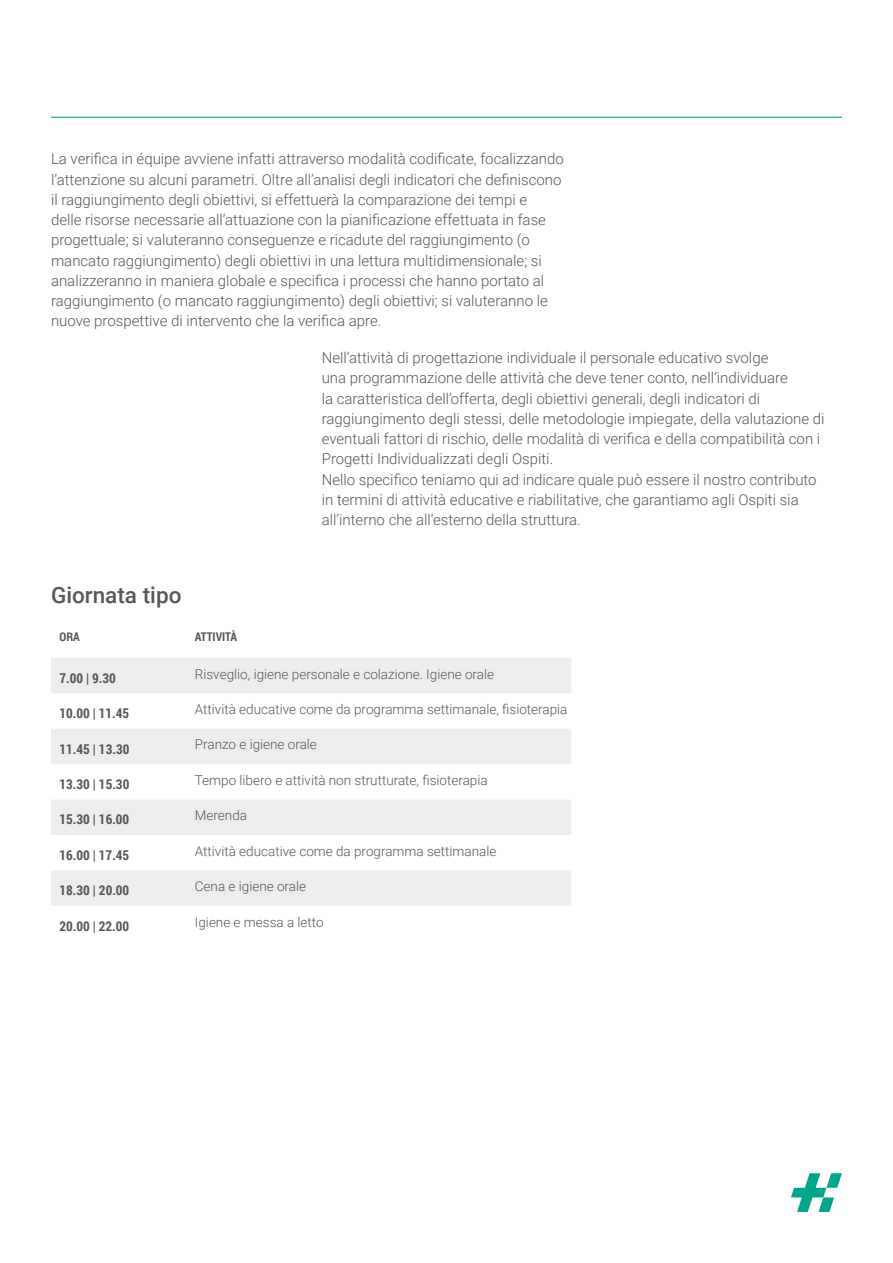
<style>
.page{position:relative;width:893px;height:1263px;background:#fff}
.page>*{position:absolute;margin:0;border:0;box-sizing:border-box;transform-origin:0 0}
.t1{font:500 22.5px "Roboto";color:#575756}
.t2{font:300 15px/20.2px "Roboto";color:#575756}
.t3{font:300 13.5px "Roboto";color:#575756}
.t4{font:700 13.5px "Roboto Condensed";color:#575756}
.t5{font:700 12px "Roboto Condensed";color:#575756}
</style>
<div class="page">
<svg style="left:791px;top:1173px;width:51px;height:39px"></svg>
<svg style="left:51px;top:658px;width:520px;height:248px;fill:#ededed"></svg>
<hr style="left:51px;top:117px;width:791px;height:1px;background:#00a68b">
<p class="t2" style="left:51px;top:148px;width:514px">La verifica in équipe avviene infatti attraverso modalità codificate, focalizzando l’attenzione su alcuni parametri. Oltre all’analisi degli indicatori che definiscono il raggiungimento degli obiettivi, si effettuerà la comparazione dei tempi e<br>delle risorse necessarie all’attuazione con la pianificazione effettuata in fase progettuale; si valuteranno conseguenze e ricadute del raggiungimento (o mancato raggiungimento) degli obiettivi in una lettura multidimensionale; si analizzeranno in maniera globale e specifica i processi che hanno portato al raggiungimento (o mancato raggiungimento) degli obiettivi; si valuteranno le nuove prospettive di intervento che la verifica apre.</p>
<p class="t2" style="left:322px;top:347px;width:504px">Nell’attività di progettazione individuale il personale educativo svolge<br>una programmazione delle attività che deve tener conto, nell’individuare<br>la caratteristica dell’offerta, degli obiettivi generali, degli indicatori di raggiungimento degli stessi, delle metodologie impiegate, della valutazione di eventuali fattori di rischio, delle modalità di verifica e della compatibilità con i Progetti Individualizzati degli Ospiti.<br>Nello specifico teniamo qui ad indicare quale può essere il nostro contributo in termini di attività educative e riabilitative, che garantiamo agli Ospiti sia all’interno che all’esterno della struttura.</p>
<h1 class="t1" style="left:51px;top:579px;width:132px">Giornata tipo</h1>
<p class="t5" style="left:60px;top:628px;width:22px">ORA</p>
<p class="t5" style="left:195px;top:628px;width:44px">ATTIVITÀ</p>
<p class="t4" style="left:60px;top:668px;width:58px">7.00 | 9.30</p>
<p class="t3" style="left:195px;top:664px;width:301px">Risveglio, igiene personale e colazione. Igiene orale</p>
<p class="t4" style="left:60px;top:704px;width:71px">10.00 | 11.45</p>
<p class="t3" style="left:195px;top:700px;width:374px">Attività educative come da programma settimanale, fisioterapia</p>
<p class="t4" style="left:60px;top:739px;width:71px">11.45 | 13.30</p>
<p class="t3" style="left:195px;top:735px;width:124px">Pranzo e igiene orale</p>
<p class="t4" style="left:60px;top:775px;width:71px">13.30 | 15.30</p>
<p class="t3" style="left:195px;top:771px;width:294px">Tempo libero e attività non strutturate, fisioterapia</p>
<p class="t4" style="left:60px;top:810px;width:71px">15.30 | 16.00</p>
<p class="t3" style="left:195px;top:806px;width:54px">Merenda</p>
<p class="t4" style="left:60px;top:845px;width:71px">16.00 | 17.45</p>
<p class="t3" style="left:195px;top:841px;width:303px">Attività educative come da programma settimanale</p>
<p class="t4" style="left:60px;top:881px;width:71px">18.30 | 20.00</p>
<p class="t3" style="left:195px;top:877px;width:113px">Cena e igiene orale</p>
<p class="t4" style="left:60px;top:916px;width:71px">20.00 | 22.00</p>
<p class="t3" style="left:195px;top:912px;width:130px">Igiene e messa a letto</p>
</div>
